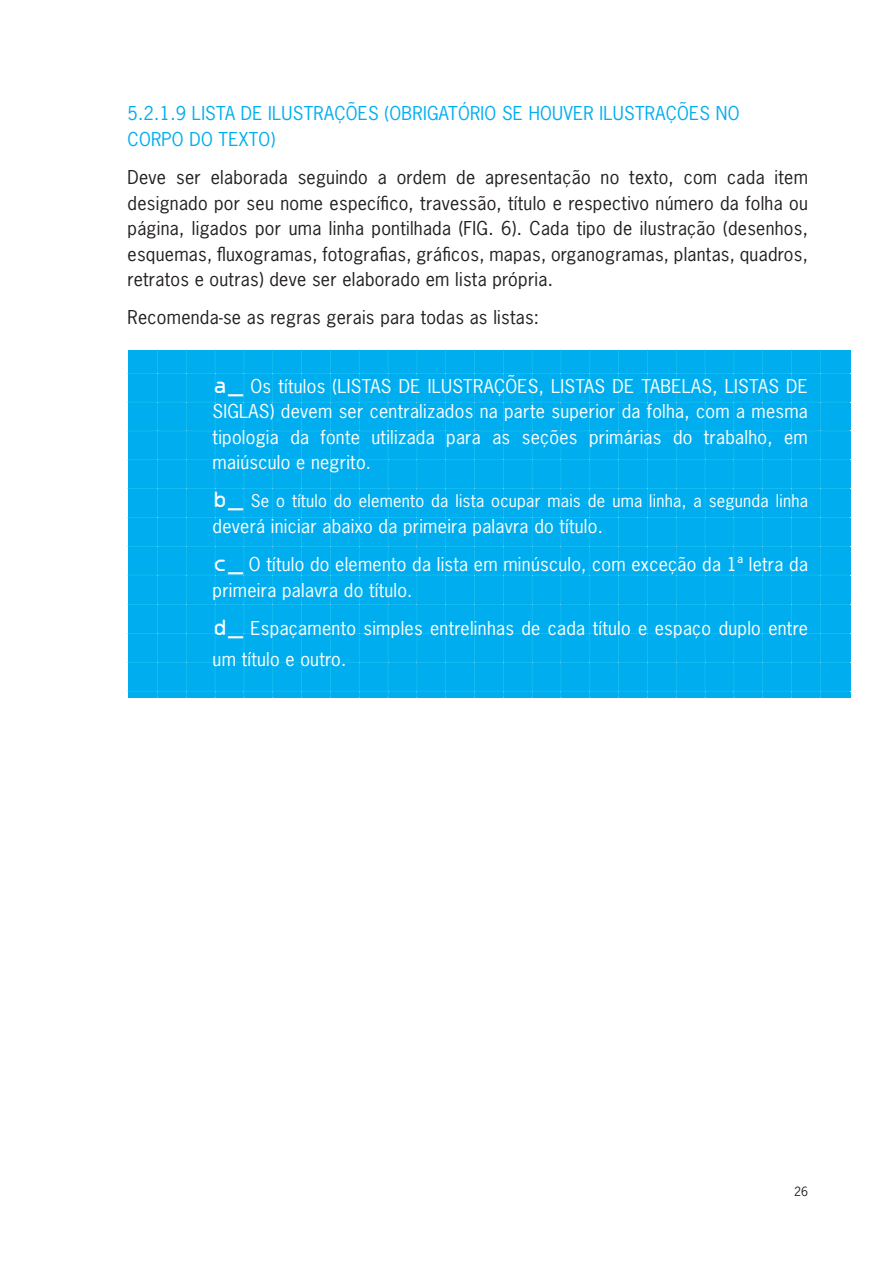
<style>
.page{position:relative;width:893px;height:1263px;background:#fff}
.page>*{position:absolute;margin:0;border:0;box-sizing:border-box;transform-origin:0 0}
.t1{font:18px/25.5px "News Gothic Std";letter-spacing:.015em;color:#fff}
.t2{font:18px/25.5px "News Gothic Std";letter-spacing:.015em;color:#231f20;text-align:justify}
.t3{font:18px/25.5px "News Gothic Std";letter-spacing:.015em;color:#00aeef}
.t4{font:16.5px "News Gothic Std";letter-spacing:.015em;color:#fff}
.t5{font:12px "News Gothic Std";color:#231f20}
.s1{font-family:"OCRA Std";font-size:21px}
</style>
<div class="page">
<div style="left:128px;top:349px;width:723px;height:349px;background:#00aeef"></div>
<p class="t3" style="left:128px;top:101px;width:614px">5.2.1.9 LISTA DE ILUSTRAÇÕES (OBRIGATÓRIO SE HOUVER ILUSTRAÇÕES NO<br>CORPO DO TEXTO)</p>
<p class="t2" style="left:128px;top:164px;width:682px">Deve ser elaborada seguindo a ordem de apresentação no texto, com cada item designado por seu nome específico, travessão, título e respectivo número da folha ou página, ligados por uma linha pontilhada (FIG. 6). Cada tipo de ilustração (desenhos, esquemas, fluxogramas, fotografias, gráficos, mapas, organogramas, plantas, quadros, retratos e outras) deve ser elaborado em lista própria.</p>
<p class="t2" style="left:128px;top:305px;width:413px">Recomenda-se as regras gerais para todas as listas:</p>
<p class="t1" style="left:213px;top:373px;width:597px;text-align:justify"><span class="s1">a_</span> Os títulos (LISTAS DE ILUSTRAÇÕES, LISTAS DE TABELAS, LISTAS DE SIGLAS) devem ser centralizados na parte superior da folha, com a mesma tipologia da fonte utilizada para as seções primárias do trabalho, em maiúsculo e negrito.</p>
<p class="t4" style="left:213px;top:490px;width:597px"><span class="s1">b_</span> Se o título do elemento da lista ocupar mais de uma linha, a segunda linha</p>
<p class="t1" style="left:213px;top:507px;width:597px;line-height:38.2px">deverá iniciar abaixo da primeira palavra do título.<br><span class="s1">c_</span> O título do elemento da lista em minúsculo, com exceção da 1ª letra da</p>
<p class="t1" style="left:213px;top:571px;width:597px;line-height:38.2px">primeira palavra do título.<br><span class="s1">d_</span> Espaçamento simples entrelinhas de cada título e espaço duplo entre</p>
<p class="t1" style="left:213px;top:647px;width:135px">um título e outro.</p>
<p class="t5" style="left:794px;top:1184px;width:16px">26</p>
</div>
